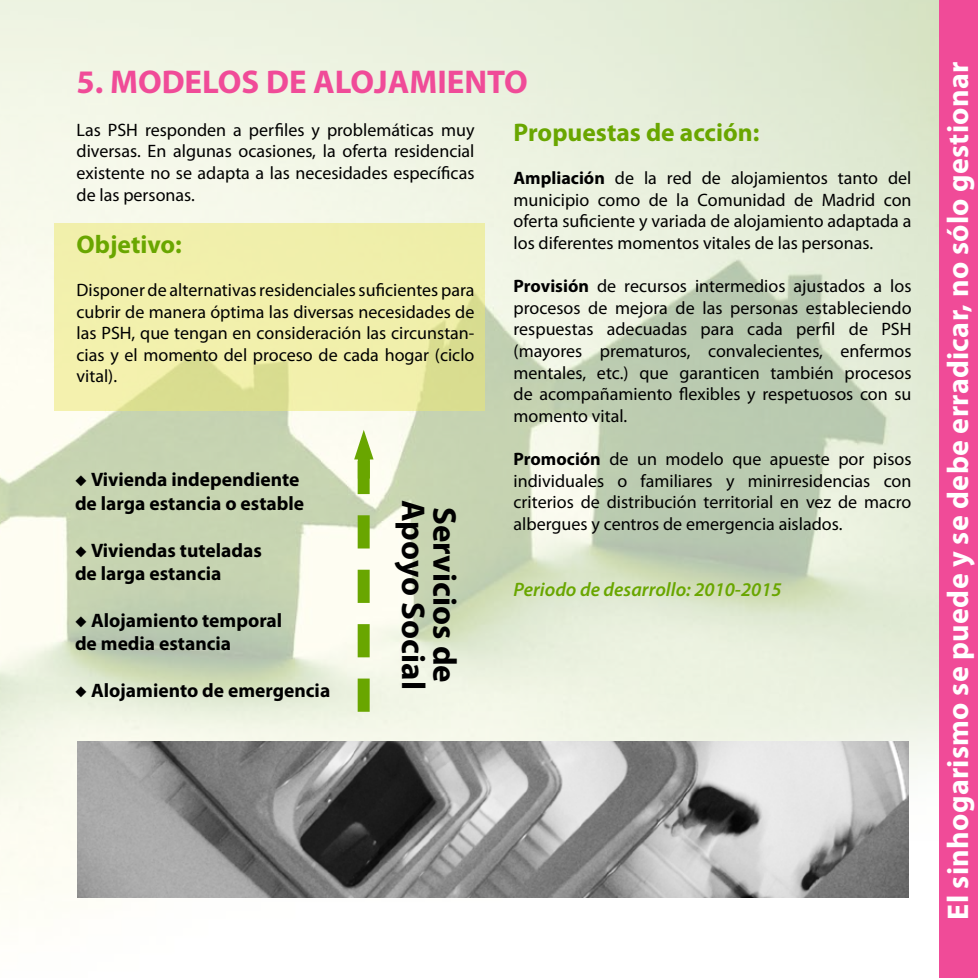
<style>
.page{position:relative;width:978px;height:978px;background:#fff}
.page>*{position:absolute;margin:0;border:0;box-sizing:border-box;transform-origin:0 0}
.t1{font:700 33px "Myriad Pro";color:#f04b98}
.t2{font:700 33px "Myriad Pro";color:#000}
.t3{font:700 30px "Myriad Pro";letter-spacing:.01em;color:#fff}
.t4{font:700 25.5px "Myriad Pro";color:#69a600}
.t5{font:700 19.5px/23.4px "Myriad Pro";color:#000}
.t6{font:italic 600 19.5px "Myriad Pro";color:#69a600}
.t7{font:18px/21.6px "Myriad Pro";color:#000;text-align:justify}
.s1{font-weight:700}
</style>
<div class="page">
<img style="left:0;top:0;width:940px;height:978px">
<div style="left:940px;top:0;width:38px;height:978px;background:#f04b98"></div>
<svg style="left:54px;top:223px;width:431px;height:187px;background:#edeca7"></svg>
<svg style="left:354px;top:430px;width:20px;height:282px"></svg>
<img style="left:78px;top:742px;width:831px;height:155px">
<h1 class="t1" style="left:77px;top:60px;width:453px">5. MODELOS DE ALOJAMIENTO</h1>
<p class="t7" style="left:77px;top:119px;width:399px">Las PSH responden a perfiles y problemáticas muy diversas. En algunas ocasiones, la oferta residencial existente no se adapta a las necesidades específicas de las personas.</p>
<h3 class="t4" style="left:77px;top:228px;width:107px">Objetivo:</h3>
<p class="t7" style="left:77px;top:279px;width:399px">Disponer de alternativas residenciales suficientes para cubrir de manera óptima las diversas necesidades de las PSH, que tengan en consideración las circunstan&shy;cias y el momento del proceso de cada hogar (ciclo vital).</p>
<p class="t5" style="left:75px;top:467px;width:231px">◆ Vivienda independiente de larga estancia o estable</p>
<p class="t5" style="left:75px;top:538px;width:188px">◆ Viviendas tuteladas de larga estancia</p>
<p class="t5" style="left:75px;top:608px;width:209px">◆ Alojamiento temporal de media estancia</p>
<p class="t5" style="left:75px;top:678px;width:257px">◆ Alojamiento de emergencia</p>
<h1 class="t2" style="left:435px;top:500px;width:192px;rotate:90deg">Apoyo Social</h1>
<h1 class="t2" style="left:466px;top:507px;width:178px;rotate:90deg">Servicios de</h1>
<h3 class="t4" style="left:514px;top:116px;width:247px">Propuestas de acción:</h3>
<p class="t7" style="left:514px;top:167px;width:399px"><span class="s1">Ampliación</span> de la red de alojamientos tanto del municipio como de la Comunidad de Madrid con oferta suficiente y variada de alojamiento adaptada a los diferentes momentos vitales de las personas.</p>
<p class="t7" style="left:514px;top:275px;width:399px"><span class="s1">Provisión</span> de recursos intermedios ajustados a los procesos de mejora de las personas estableciendo respuestas adecuadas para cada perfil de PSH (mayores prematuros, convalecientes, enfermos mentales, etc.) que garanticen también procesos de acompañamiento flexibles y respetuosos con su momento vital.</p>
<p class="t7" style="left:514px;top:448px;width:399px"><span class="s1">Promoción</span> de un modelo que apueste por pisos individuales o familiares y minirresidencias con criterios de distribución territorial en vez de macro albergues y centros de emergencia aislados.</p>
<p class="t6" style="left:514px;top:577px;width:269px">Periodo de desarrollo: 2010-2015</p>
<h2 class="t3" style="left:938px;top:920px;width:860px;rotate:-90deg">El sinhogarismo se puede y se debe erradicar, no sólo gestionar</h2>
</div>
